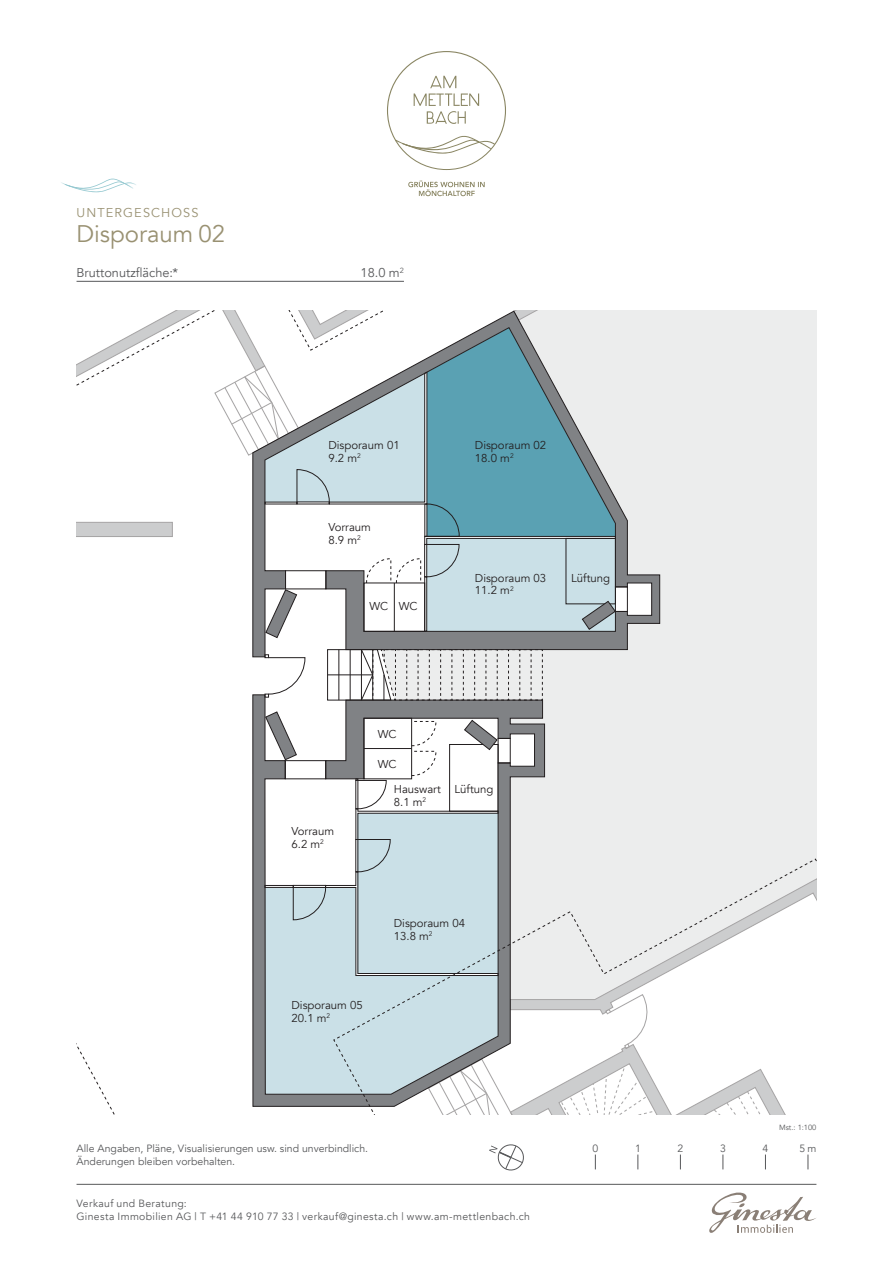
<style>
.page{position:relative;width:893px;height:1263px;background:#fff}
.page>*{position:absolute;margin:0;border:0;box-sizing:border-box;transform-origin:0 0}
.t1{font:24px "Avenir";letter-spacing:-.005em;color:#999172}
.t2{font:12.75px "Avenir";color:#57585a}
.t3{font:12.75px "Avenir";letter-spacing:.09em;color:#999172}
.t4{font:11.4px/12.8px "Avenir";color:#231f20}
.t5{font:10.5px/13.5px "Avenir";letter-spacing:.03em;color:#57585a}
.t6{font:10.5px/13.5px "Avenir";color:#57585a}
.t7{font:7.5px "Avenir";color:#57585a}
</style>
<div class="page">
<svg style="left:61px;top:178px;width:75px;height:15px"></svg>
<svg style="left:709px;top:1192px;width:107px;height:41px"></svg>
<hr style="left:77px;top:1184px;width:739px;height:1px;background:#57585a">
<svg style="left:387px;top:51px;width:119px;height:119px"></svg>
<svg style="left:408px;top:180px;width:77px;height:16px"></svg>
<svg style="left:595px;top:1154px;width:1px;height:15px"></svg>
<svg style="left:638px;top:1154px;width:1px;height:15px"></svg>
<svg style="left:680px;top:1154px;width:1px;height:15px"></svg>
<svg style="left:765px;top:1154px;width:1px;height:15px"></svg>
<svg style="left:723px;top:1154px;width:1px;height:15px"></svg>
<svg style="left:808px;top:1154px;width:1px;height:15px"></svg>
<svg style="left:489px;top:1144px;width:35px;height:27px"></svg>
<hr style="left:77px;top:281px;width:327px;height:1px;background:#57585a">
<div style="left:252px;top:310px;width:564px;height:548px;background:#eceded"></div>
<svg style="left:252px;top:310px;width:408px;height:347px"></svg>
<svg style="left:252px;top:694px;width:293px;height:413px"></svg>
<svg style="left:265px;top:654px;width:41px;height:43px"></svg>
<svg style="left:327px;top:649px;width:216px;height:52px"></svg>
<div style="left:498px;top:738px;width:13px;height:25px;border:1px solid #231f20"></div>
<div style="left:615px;top:586px;width:13px;height:26px;border:1px solid #231f20"></div>
<svg style="left:265px;top:711px;width:234px;height:265px"></svg>
<svg style="left:333px;top:858px;width:483px;height:256px"></svg>
<svg style="left:77px;top:1046px;width:38px;height:68px"></svg>
<svg style="left:77px;top:310px;width:539px;height:328px"></svg>
<p class="t3" style="left:77px;top:205px;width:124px">UNTERGESCHOSS</p>
<h1 class="t1" style="left:77px;top:220px;width:150px">Disporaum 02</h1>
<p class="t2" style="left:77px;top:265px;width:103px">Bruttonutzfläche:*</p>
<p class="t2" style="left:361px;top:265px;width:45px">18.0 m<sup>2</sup></p>
<p class="t4" style="left:328px;top:439px;width:73px">Disporaum 01<br>9.2 m<sup>2</sup></p>
<p class="t4" style="left:328px;top:521px;width:44px">Vorraum<br>8.9 m<sup>2</sup></p>
<p class="t4" style="left:369px;top:600px;width:50px">WC WC</p>
<p class="t4" style="left:475px;top:439px;width:73px">Disporaum 02<br>18.0 m<sup>2</sup></p>
<p class="t4" style="left:475px;top:571px;width:73px">Disporaum 03<br>11.2 m<sup>2</sup></p>
<p class="t4" style="left:571px;top:571px;width:40px">Lüftung</p>
<p class="t4" style="left:292px;top:825px;width:44px">Vorraum<br>6.2 m<sup>2</sup></p>
<p class="t4" style="left:378px;top:728px;width:20px">WC</p>
<p class="t4" style="left:378px;top:758px;width:20px">WC</p>
<p class="t4" style="left:394px;top:783px;width:49px">Hauswart<br>8.1 m<sup>2</sup></p>
<p class="t4" style="left:455px;top:783px;width:40px">Lüftung</p>
<p class="t4" style="left:291px;top:999px;width:73px">Disporaum 05<br>20.1 m<sup>2</sup></p>
<p class="t4" style="left:394px;top:917px;width:73px">Disporaum 04<br>13.8 m<sup>2</sup></p>
<p class="t6" style="left:77px;top:1141px;width:293px">Alle Angaben, Pläne, Visualisierungen usw. sind unverbindlich.<br>Änderungen bleiben vorbehalten.</p>
<p class="t5" style="left:77px;top:1197px;width:455px">Verkauf und Beratung:<br>Ginesta Immobilien AG | T +41 44 910 77 33 | verkauf@ginesta.ch | www.am-mettlenbach.ch</p>
<p class="t7" style="left:779px;top:1123px;width:39px">Mst.: 1:100</p>
<p class="t6" style="left:592px;top:1141px;width:7px">0</p>
<p class="t6" style="left:635px;top:1141px;width:7px">1</p>
<p class="t6" style="left:677px;top:1141px;width:7px">2</p>
<p class="t6" style="left:720px;top:1141px;width:7px">3</p>
<p class="t6" style="left:762px;top:1141px;width:7px">4</p>
<p class="t6" style="left:799px;top:1141px;width:18px">5 m</p>
</div>
